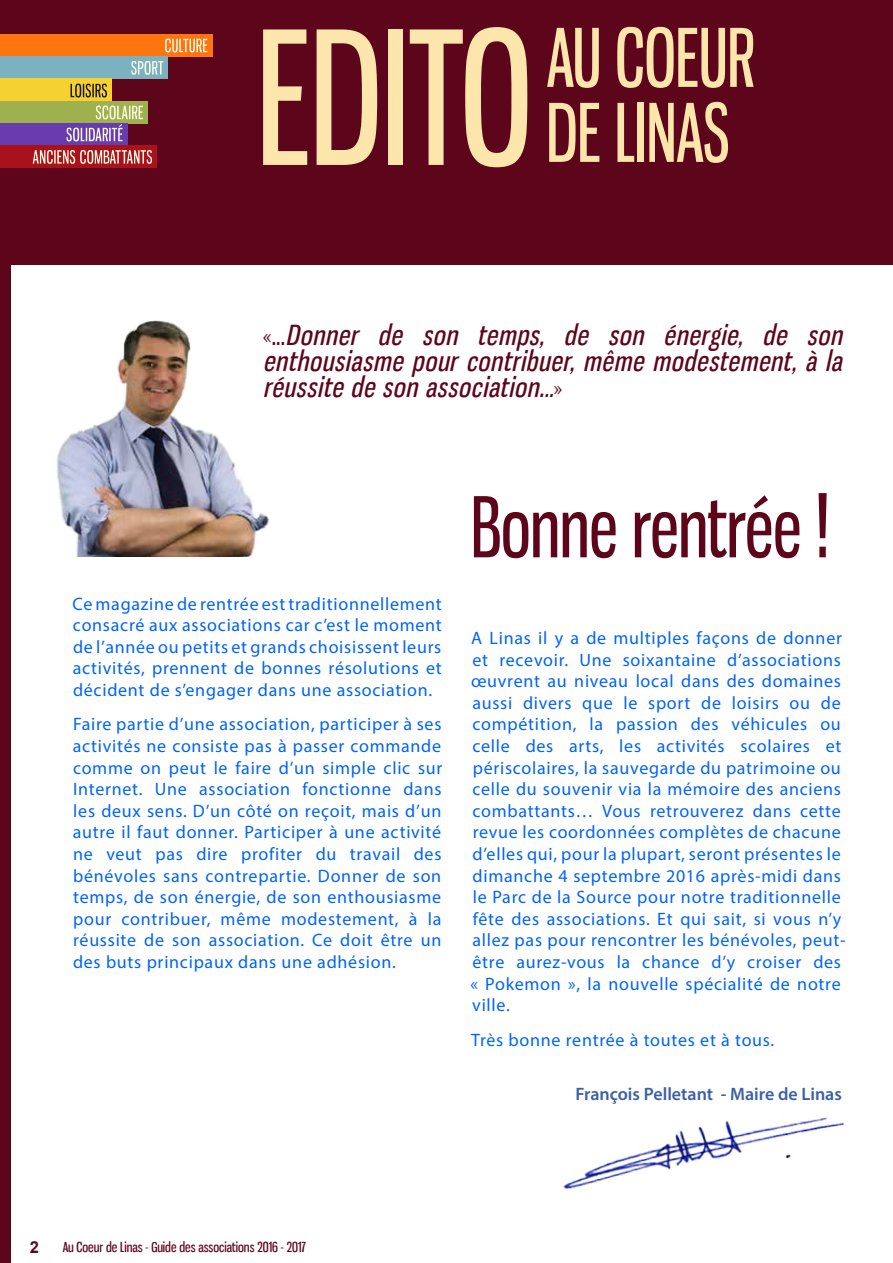
<style>
.page{position:relative;width:893px;height:1263px;background:#fff}
.page>*{position:absolute;margin:0;border:0;box-sizing:border-box;transform-origin:0 0}
.t1{font:181.8px "Gnuolane Free";color:#fce6ac;scale:.83 1}
.t2{font:82.05px "Gnuolane Free";color:#5d051b;scale:.83 1}
.t3{font:79.2px "Gnuolane Free";color:#fce6ac;scale:.83 1}
.t4{font:italic 27px/25.7px "Gnuolane Free";color:#5d051b;text-align:justify}
.t5{font:18px/21.6px "Myriad Pro";letter-spacing:.04em;color:#0064f8;text-align:justify}
.t6{font:600 18px "Myriad Pro";color:#3b60a6}
.t7{font:700 16.5px "Arial";color:#5d051b}
.t8{font:13.5px "Gnuolane Free";color:#5d051b}
.s1{font-style:normal;font-size:24px}
.s2{font-size:24px}
</style>
<div class="page">
<div style="left:0;top:0;width:893px;height:264px;background:#5d051b"></div>
<div style="left:0;top:0;width:11px;height:1263px;background:#5d051b"></div>
<img style="left:563px;top:1117px;width:281px;height:73px">
<img style="left:56px;top:320px;width:213px;height:236px">
<div style="left:0;top:34px;width:212px;height:22px;background:#fe740f"></div>
<div style="left:0;top:56px;width:168px;height:23px;background:#7cb1bf"></div>
<div style="left:0;top:79px;width:112px;height:22px;background:#f7d130"></div>
<div style="left:0;top:101px;width:148px;height:22px;background:#9fb14e"></div>
<div style="left:0;top:123px;width:127px;height:23px;background:#683caf"></div>
<div style="left:0;top:145px;width:157px;height:23px;background:#a8121d"></div>
<svg style="left:165px;top:39px;width:42px;height:13px"></svg>
<svg style="left:131px;top:61px;width:32px;height:14px"></svg>
<svg style="left:66px;top:106px;width:77px;height:35px"></svg>
<svg style="left:33px;top:150px;width:119px;height:14px"></svg>
<svg style="left:71px;top:84px;width:36px;height:13px"></svg>
<h1 class="t1" style="left:257px;top:-12px;width:333px">EDITO</h1>
<h3 class="t3" style="left:546px;top:10px;width:252px">AU COEUR</h3>
<h3 class="t3" style="left:546px;top:85px;width:222px">DE LINAS</h3>
<h3 class="t4" style="left:263px;top:322px;width:587px"><span class="s1">« . . .</span> Donner de son temps, de son énergie, de son enthousiasme pour contribuer, même modestement, à la réussite de son association.<span class="s2">..</span><span class="s1">»</span></h3>
<p class="t5" style="left:73px;top:592px;width:371px">Ce magazine de rentrée est traditionnellement consacré aux associations car c’est le moment de l’année ou petits et grands choisissent leurs activités, prennent de bonnes résolutions et décident de s’engager dans une association.</p>
<p class="t5" style="left:73px;top:713px;width:371px">Faire partie d’une association, participer à ses activités ne consiste pas à passer commande comme on peut le faire d’un simple clic sur Internet. Une association fonctionne dans les deux sens. D’un côté on reçoit, mais d’un autre il faut donner. Participer à une activité ne veut pas dire profiter du travail des bénévoles sans contrepartie. Donner de son temps, de son énergie, de son enthousiasme pour contribuer, même modestement, à la réussite de son association. Ce doit être un des buts principaux dans une adhésion.</p>
<h2 class="t2" style="left:471px;top:477px;width:433px">Bonne rentrée !</h2>
<p class="t5" style="left:470px;top:627px;width:377px;text-align:left">A Linas il y a de multiples façons de donner et recevoir. Une soixantaine d’associations œuvrent au niveau local dans des domaines aussi divers que le sport de loisirs ou de compétition, la passion des véhicules ou celle des arts, les activités scolaires et périscolaires, la sauvegarde du patrimoine ou celle du souvenir via la mémoire des anciens combattants… Vous retrouverez dans cette revue les coordonnées complètes de chacune d’elles qui, pour la plupart, seront présentes le dimanche 4 septembre 2016 après-midi dans le Parc de la Source pour notre traditionnelle fête des associations. Et qui sait, si vous n’y allez pas pour rencontrer les bénévoles, peut&shy;être aurez-vous la chance d’y croiser des « Pokemon », la nouvelle spécialité de notre ville.</p>
<p class="t5" style="left:471px;top:1028px;width:305px">Très bonne rentrée à toutes et à tous.</p>
<p class="t6" style="left:575px;top:1082px;width:268px">François Pelletant - Maire de Linas</p>
<p class="t7" style="left:30px;top:1235px;width:11px">2</p>
<p class="t8" style="left:63px;top:1239px;width:245px">Au Coeur de Linas - Guide des associations 2016 - 2017</p>
</div>
